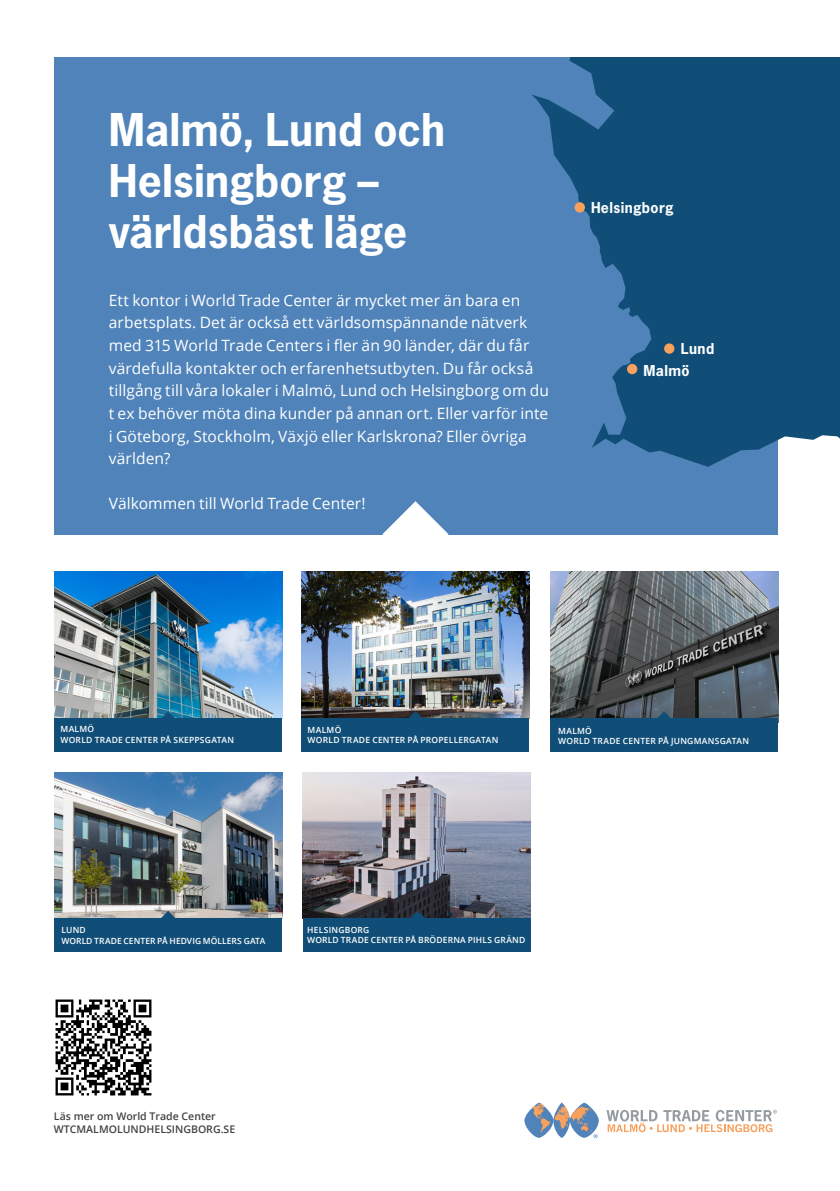
<style>
.page{position:relative;width:840px;height:1191px;background:#fff}
.page>*{position:absolute;margin:0;border:0;box-sizing:border-box;transform-origin:0 0}
.Rubrik{font:700 42.4px/51px "News Gothic Std";color:#fff}
.Ingress{font:15.6px/22.6px "Open Sans";letter-spacing:.005em;color:#fff}
.Bröd_pos{font:700 14.2px "News Gothic Std";letter-spacing:.025em;color:#fff}
.t1{font:600 10.6px/12.6px "Open Sans";color:#424242}
.Planlösning{font:600 8.4px "Open Sans";letter-spacing:.025em;color:#fff}
.Planlösning-2{font:600 8.4px "Open Sans";letter-spacing:.005em;color:#fff}
</style>
<div class="page">
<div style="left:54px;top:57px;width:722px;height:477px;background:#5083b9"></div>
<svg style="left:382px;top:501px;width:66px;height:34px"></svg>
<svg style="left:532px;top:57px;width:307px;height:410px;fill:#104e77"></svg>
<div style="left:574px;top:202px;width:10px;height:10px;background:#f8a15c;border-radius:50%"></div>
<svg style="left:663px;top:343px;width:11px;height:11px"></svg>
<div style="left:626px;top:364px;width:11px;height:10px;background:#f8a15c;border-radius:50%"></div>
<svg style="left:606px;top:1109px;width:170px;height:23px"></svg>
<svg style="left:524px;top:1102px;width:74px;height:36px"></svg>
<img style="left:302px;top:772px;width:228px;height:146px">
<div style="left:302px;top:918px;width:228px;height:33px;background:#104e77"></div>
<img style="left:54px;top:772px;width:228px;height:146px">
<div style="left:54px;top:918px;width:228px;height:33px;background:#104e77"></div>
<svg style="left:160px;top:911px;width:16px;height:7px"></svg>
<img style="left:301px;top:571px;width:228px;height:148px">
<div style="left:301px;top:719px;width:228px;height:33px;background:#104e77"></div>
<svg style="left:407px;top:711px;width:16px;height:8px"></svg>
<img style="left:54px;top:571px;width:228px;height:148px">
<div style="left:54px;top:719px;width:228px;height:33px;background:#104e77"></div>
<svg style="left:160px;top:711px;width:16px;height:8px"></svg>
<img style="left:550px;top:571px;width:227px;height:148px">
<div style="left:550px;top:719px;width:227px;height:33px;background:#104e77"></div>
<svg style="left:656px;top:711px;width:15px;height:8px"></svg>
<img style="left:55px;top:999px;width:97px;height:97px">
<svg style="left:409px;top:911px;width:16px;height:7px"></svg>
<p class="Rubrik" style="left:109px;top:104px;width:338px">Malmö, Lund och<br>Helsingborg – världsbäst läge</p>
<p class="Ingress" style="left:109px;top:288px;width:441px">Ett kontor i World Trade Center är mycket mer än bara en arbetsplats. Det är också ett världsomspännande nätverk med 315 World Trade Centers i fler än 90 länder, där du får värdefulla kontakter och erfarenhetsutbyten. Du får också tillgång till våra lokaler i Malmö, Lund och Helsingborg om du t ex behöver möta dina kunder på annan ort. Eller varför inte i Göteborg, Stockholm, Växjö eller Karlskrona? Eller övriga världen?</p>
<p class="Ingress" style="left:109px;top:492px;width:258px">Välkommen till World Trade Center!</p>
<p class="Bröd_pos" style="left:590px;top:198px;width:84px">Helsingborg</p>
<p class="Bröd_pos" style="left:680px;top:340px;width:35px">Lund</p>
<p class="Bröd_pos" style="left:643px;top:361px;width:48px">Malmö</p>
<p class="Planlösning" style="left:60px;top:723px;width:35px">MALMÖ</p>
<p class="Planlösning" style="left:60px;top:734px;width:175px">WORLD TRADE CENTER PÅ SKEPPSGATAN</p>
<p class="Planlösning" style="left:307px;top:724px;width:35px">MALMÖ</p>
<p class="Planlösning" style="left:307px;top:734px;width:192px">WORLD TRADE CENTER PÅ PROPELLERGATAN</p>
<p class="Planlösning" style="left:558px;top:725px;width:35px">MALMÖ</p>
<p class="Planlösning" style="left:558px;top:735px;width:192px">WORLD TRADE CENTER PÅ JUNGMANSGATAN</p>
<p class="Planlösning" style="left:61px;top:924px;width:26px">LUND</p>
<p class="Planlösning-2" style="left:61px;top:934px;width:205px">WORLD TRADE CENTER PÅ HEDVIG MÖLLERS GATA</p>
<p class="Planlösning" style="left:307px;top:923px;width:64px">HELSINGBORG</p>
<p class="Planlösning" style="left:307px;top:934px;width:219px">WORLD TRADE CENTER PÅ BRÖDERNA PIHLS GRÄND</p>
<p class="t1" style="left:54px;top:1109px;width:183px">Läs mer om World Trade Center<br>WTCMALMOLUNDHELSINGBORG.SE</p>
</div>
